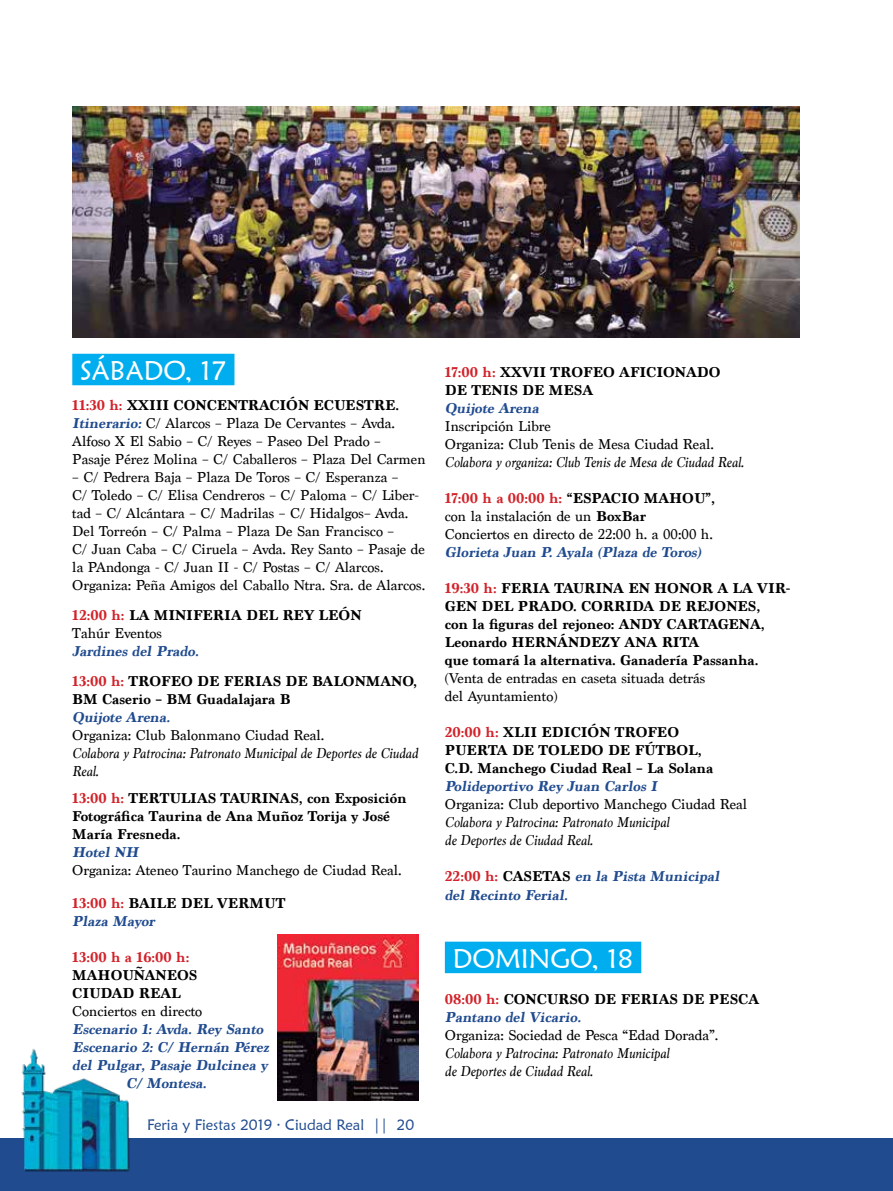
<style>
.page{position:relative;width:893px;height:1191px;background:#fff}
.page>*{position:absolute;margin:0;border:0;box-sizing:border-box;transform-origin:0 0}
.t1{font:27px "Maiandra GD";color:#fff}
.t2{font:15px/18px "Marion";color:#000}
.t3{font:700 15px/18px "Marion";color:#000}
.t4{font:italic 15px/18px "Marion";color:#000}
.t5{font:italic 700 15px/18px "Marion";color:#204b8f;text-align:center}
.t6{font:15px "Maiandra GD";color:#204b8f}
.t7{font:700 15px "Marion";color:#d2232a}
.s1{font-weight:700;color:#d2232a}
.s2{font-weight:700}
.s3{font-weight:700;font-style:italic;color:#204b8f}
.s4{color:#d2232a}
.s5{font-weight:400}
.s6{font-style:italic;color:#204b8f}
.s7{font-style:normal;color:#d2232a}
.s8{font-style:normal;color:#000}
</style>
<div class="page">
<div style="left:0;top:1138px;width:893px;height:53px;background:#204b8f"></div>
<img style="left:21px;top:1049px;width:109px;height:123px">
<div style="left:72px;top:354px;width:162px;height:31px;background:#00aeef"></div>
<img style="left:72px;top:106px;width:727px;height:231px">
<img style="left:277px;top:934px;width:142px;height:167px">
<div style="left:445px;top:941px;width:196px;height:32px;background:#00aeef"></div>
<h1 class="t1" style="left:80px;top:354px;width:148px">SÁBADO, 17</h1>
<p class="t2" style="left:72px;top:396px;width:355px"><span class="s1">11:30 h:</span> <span class="s2">XXIII CONCENTRACIÓN ECUESTRE.<br></span><span class="s3">Itinerario:</span> C/ Alarcos – Plaza De Cervantes – Avda.<br>Alfoso X El Sabio – C/ Reyes – Paseo Del Prado –<br>Pasaje Pérez Molina – C/ Caballeros – Plaza Del Carmen</p>
<p class="t2" style="left:72px;top:468px;width:354px">– C/ Pedrera Baja – Plaza De Toros – C/ Esperanza –<br>C/ Toledo – C/ Elisa Cendreros – C/ Paloma – C/ Liber&shy;tad – C/ Alcántara – C/ Madrilas – C/ Hidalgos– Avda.<br>Del Torreón – C/ Palma – Plaza De San Francisco –<br>C/ Juan Caba – C/ Ciruela – Avda. Rey Santo – Pasaje de la PAndonga - C/ Juan II - C/ Postas – C/ Alarcos.<br>Organiza: Peña Amigos del Caballo Ntra. Sra. de Alarcos.</p>
<p class="t3" style="left:72px;top:606px;width:291px"><span class="s4">12:00 h:</span> LA MINIFERIA DEL REY LEÓN<br><span class="s5">Tahúr Eventos</span></p>
<p class="t3" style="left:72px;top:636px;width:346px;line-height:30px"><span class="s6">Jardines del Prado.<br></span><span class="s4">13:00 h:</span> TROFEO DE FERIAS DE BALONMANO,</p>
<p class="t3" style="left:72px;top:690px;width:220px">BM Caserio – BM Guadalajara B</p>
<p class="t5" style="left:72px;top:708px;width:102px">Quijote Arena.</p>
<p class="t2" style="left:72px;top:726px;width:254px">Organiza: Club Balonmano Ciudad Real.</p>
<p class="t4" style="left:72px;top:744px;width:348px">Colabora y Patrocina: Patronato Municipal de Deportes de Ciudad<br>Real.</p>
<p class="t3" style="left:72px;top:789px;width:336px"><span class="s4">13:00 h:</span> TERTULIAS TAURINAS, con Exposición<br>Fotográfica Taurina de Ana Muñoz Torija y José<br>María Fresneda.</p>
<p class="t5" style="left:72px;top:843px;width:71px">Hotel NH</p>
<p class="t2" style="left:72px;top:861px;width:331px">Organiza: Ateneo Taurino Manchego de Ciudad Real.</p>
<p class="t3" style="left:72px;top:894px;width:215px"><span class="s4">13:00 h:</span> BAILE DEL VERMUT<br><span class="s6">Plaza Mayor</span></p>
<p class="t7" style="left:72px;top:948px;width:119px">13:00 h a 16:00 h:</p>
<p class="t3" style="left:72px;top:966px;width:127px">MAHOUÑANEOS<br>CIUDAD REAL</p>
<p class="t2" style="left:72px;top:1002px;width:131px">Conciertos en directo</p>
<p class="t5" style="left:72px;top:1020px;width:201px">Escenario 1: Avda. Rey Santo<br>Escenario 2: C/ Hernán Pérez del Pulgar, Pasaje Dulcinea y<br>C/ Montesa.</p>
<p class="t6" style="left:147px;top:1115px;width:269px">Feria y Fiestas 2019 · Ciudad Real || 20</p>
<p class="t3" style="left:445px;top:363px;width:277px"><span class="s4">17:00 h:</span> XXVII TROFEO AFICIONADO<br>DE TENIS DE MESA</p>
<p class="t5" style="left:445px;top:399px;width:98px">Quijote Arena</p>
<p class="t2" style="left:445px;top:418px;width:271px">Inscripción Libre<br>Organiza: Club Tenis de Mesa Ciudad Real.</p>
<p class="t4" style="left:445px;top:453px;width:301px">Colabora y organiza: Club Tenis de Mesa de Ciudad Real.</p>
<p class="t2" style="left:445px;top:490px;width:272px"><span class="s1">17:00 h a 00:00 h:</span> <span class="s2">“ESPACIO MAHOU”, </span>con la instalación de un <span class="s2">BoxBar<br></span>Conciertos en directo de 22:00 h. a 00:00 h.</p>
<p class="t5" style="left:445px;top:543px;width:261px">Glorieta Juan P. Ayala (Plaza de Toros)</p>
<p class="t3" style="left:445px;top:579px;width:347px"><span class="s4">19:30 h:</span> FERIA TAURINA EN HONOR A LA VIR-GEN DEL PRADO. CORRIDA DE REJONES,<br>con la figuras del rejoneo: ANDY CARTAGENA, Leonardo HERNÁNDEZY ANA RITA<br>que tomará la alternativa. Ganadería Passanha.</p>
<p class="t2" style="left:445px;top:670px;width:262px">(Venta de entradas en caseta situada detrás del Ayuntamiento)</p>
<p class="t3" style="left:445px;top:723px;width:270px"><span class="s4">20:00 h:</span> XLII EDICIÓN TROFEO<br>PUERTA DE TOLEDO DE FÚTBOL,<br>C.D. Manchego Ciudad Real – La Solana</p>
<p class="t5" style="left:445px;top:777px;width:217px">Polideportivo Rey Juan Carlos I</p>
<p class="t2" style="left:445px;top:796px;width:304px">Organiza: Club deportivo Manchego Ciudad Real</p>
<p class="t4" style="left:445px;top:813px;width:226px">Colabora y Patrocina: Patronato Municipal de Deportes de Ciudad Real.</p>
<p class="t5" style="left:445px;top:867px;width:279px;text-align:left"><span class="s7">2 2 : 0 0 h :</span> <span class="s8">C A S E TA S</span> en la Pista Municipal del Recinto Ferial.</p>
<h1 class="t1" style="left:453px;top:942px;width:182px">DOMINGO, 18</h1>
<p class="t3" style="left:445px;top:990px;width:316px"><span class="s4">08:00 h:</span> CONCURSO DE FERIAS DE PESCA<br><span class="s6">Pantano del Vicario.</span></p>
<p class="t2" style="left:445px;top:1026px;width:275px">Organiza: Sociedad de Pesca “Edad Dorada”.</p>
<p class="t4" style="left:445px;top:1043px;width:226px">Colabora y Patrocina: Patronato Municipal de Deportes de Ciudad Real.</p>
</div>
